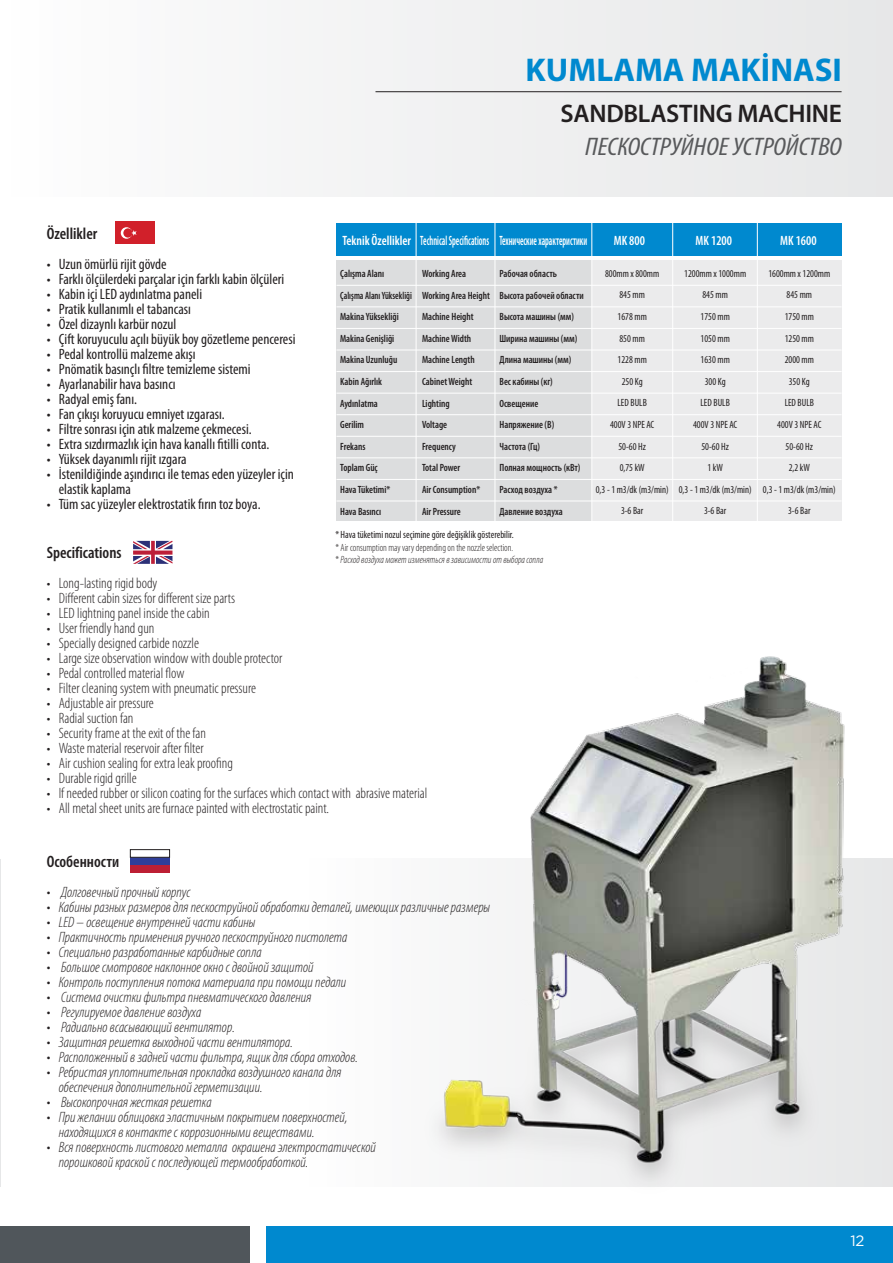
<style>
.page{position:relative;width:893px;height:1263px;background:#fff}
.page>*{position:absolute;margin:0;border:0;box-sizing:border-box;transform-origin:0 0}
.t1{font:700 33px "Myriad Pro";color:#0089cf}
.t2{font:italic condensed 25.5px "Myriad Pro";color:#58595b;scale:1.1 1}
.t3{font:600 25.5px "Myriad Pro";letter-spacing:-.01em;color:#231f20}
.t4{font:600 condensed 16.5px "Myriad Pro";color:#231f20}
.t5{font:italic 300 condensed 15px/15px "Myriad Pro";color:#231f20}
.t6{font:300 condensed 15px "Myriad Pro";color:#231f20}
.t7{font:condensed 15px/15px "Myriad Pro";color:#231f20}
.t8{font:15px "Gotham";color:#fff}
.t9{font:600 condensed 13.5px "Myriad Pro";color:#fff;scale:.95 1}
.t10{font:600 condensed 10.5px/21.6px "Myriad Pro";color:#231f20;scale:.95 1}
.t11{font:condensed 10.5px/21.6px "Myriad Pro";color:#231f20;text-align:center;scale:.95 1}
.t12{font:300 condensed 10.5px/12.6px "Myriad Pro";color:#231f20;scale:.95 1}
.s1{font-style:italic}
</style>
<div class="page">
<img style="left:397px;top:656px;width:496px;height:571px">
<div style="left:0;top:1227px;width:249px;height:36px;background:#50565b"></div>
<div style="left:267px;top:1227px;width:626px;height:36px;background:#0089cf"></div>
<svg style="left:133px;top:541px;width:39px;height:23px"></svg>
<div style="left:0;top:0;width:893px;height:196px;background:#f1f2f2"></div>
<hr style="left:375px;top:91px;width:467px;height:1px;background:#231f20">
<div style="left:115px;top:221px;width:39px;height:23px;background:#d1202a"></div>
<svg style="left:121px;top:227px;width:11px;height:12px"></svg>
<svg style="left:123px;top:228px;width:10px;height:10px"></svg>
<svg style="left:131px;top:230px;width:6px;height:6px"></svg>
<div style="left:130px;top:857px;width:40px;height:15px;background:#303e99"></div>
<div style="left:130px;top:865px;width:40px;height:7px;background:#bd1f34"></div>
<div style="left:130px;top:849px;width:40px;height:8px;background:#fff;border:1px solid #231f20"></div>
<div style="left:588px;top:260px;width:254px;height:261px;background:#ebebec"></div>
<div style="left:336px;top:260px;width:256px;height:261px;background:#dcddde"></div>
<div style="left:336px;top:223px;width:506px;height:33px;background:#0089cf"></div>
<hr style="left:336px;top:285px;width:506px;height:1px;background:#fff">
<hr style="left:336px;top:306px;width:506px;height:1px;background:#fff">
<hr style="left:336px;top:328px;width:506px;height:1px;background:#fff">
<hr style="left:336px;top:350px;width:506px;height:1px;background:#fff">
<hr style="left:336px;top:371px;width:506px;height:1px;background:#fff">
<hr style="left:336px;top:393px;width:506px;height:1px;background:#fff">
<hr style="left:336px;top:414px;width:506px;height:1px;background:#fff">
<hr style="left:336px;top:436px;width:506px;height:1px;background:#fff">
<hr style="left:336px;top:457px;width:506px;height:1px;background:#fff">
<hr style="left:336px;top:479px;width:506px;height:1px;background:#fff">
<hr style="left:336px;top:501px;width:506px;height:1px;background:#fff">
<hr style="left:416px;top:214px;width:1px;height:309px;background:#fff">
<hr style="left:495px;top:214px;width:1px;height:309px;background:#fff">
<hr style="left:591px;top:214px;width:1px;height:309px;background:#fff">
<hr style="left:672px;top:214px;width:1px;height:309px;background:#fff">
<hr style="left:757px;top:214px;width:1px;height:309px;background:#fff">
<h1 class="t1" style="left:526px;top:48px;width:318px">KUMLAMA MAKİNASI</h1>
<h2 class="t3" style="left:560px;top:100px;width:283px">SANDBLASTING MACHINE</h2>
<h2 class="t2" style="left:585px;top:131px;width:235px">ПЕСКОСТРУЙНОЕ УСТРОЙСТВО</h2>
<p class="t4" style="left:47px;top:225px;width:52px">Özellikler</p>
<p class="t7" style="left:47px;top:257px;width:121px">• Uzun ömürlü rijit gövde</p>
<p class="t7" style="left:47px;top:272px;width:239px">• Farklı ölçülerdeki parçalar için farklı kabin ölçüleri</p>
<p class="t7" style="left:47px;top:287px;width:157px">• Kabin içi LED aydınlatma paneli</p>
<p class="t7" style="left:47px;top:302px;width:146px">• Pratik kullanımlı el tabancası</p>
<p class="t7" style="left:47px;top:317px;width:131px">• Özel dizaynlı karbür nozul</p>
<p class="t7" style="left:47px;top:332px;width:250px">• Çift koruyuculu açılı büyük boy gözetleme penceresi</p>
<p class="t7" style="left:47px;top:347px;width:150px">• Pedal kontrollü malzeme akışı</p>
<p class="t7" style="left:47px;top:362px;width:205px">• Pnömatik basınçlı filtre temizleme sistemi</p>
<p class="t7" style="left:47px;top:377px;width:130px">• Ayarlanabilir hava basıncı</p>
<p class="t7" style="left:47px;top:392px;width:92px">• Radyal emiş fanı.</p>
<p class="t7" style="left:47px;top:407px;width:180px">• Fan çıkışı koruyucu emniyet ızgarası.</p>
<p class="t7" style="left:47px;top:422px;width:206px">• Filtre sonrası için atık malzeme çekmecesi.</p>
<p class="t7" style="left:47px;top:437px;width:224px">• Extra sızdırmazlık için hava kanallı fitilli conta.</p>
<p class="t7" style="left:47px;top:452px;width:141px">• Yüksek dayanımlı rijit ızgara</p>
<p class="t7" style="left:59px;top:467px;width:237px;text-indent:-12px">• İstenildiğinde aşındırıcı ile temas eden yüzeyler için elastik kaplama</p>
<p class="t7" style="left:47px;top:497px;width:215px">• Tüm sac yüzeyler elektrostatik fırın toz boya.</p>
<p class="t9" style="left:342px;top:233px;width:259px">Teknik Özellikler Technical Specifications Технические характеристики</p>
<p class="t9" style="left:614px;top:233px;width:34px">MK 800</p>
<p class="t9" style="left:696px;top:233px;width:40px">MK 1200</p>
<p class="t9" style="left:780px;top:233px;width:40px">MK 1600</p>
<p class="t10" style="left:340px;top:263px;width:77px">Çalışma Alanı<br>Çalışma Alanı Yüksekliği<br>Makina Yüksekliği<br>Makina Genişliği<br>Makina Uzunluğu<br>Kabin Ağırlık<br>Aydınlatma<br>Gerilim<br>Frekans<br>Toplam Güç<br>Hava Tüketimi*<br>Hava Basıncı</p>
<p class="t10" style="left:422px;top:263px;width:73px">Working Area<br>Working Area Height<br>Machine Height<br>Machine Width<br>Machine Length<br>Cabinet Weight<br>Lighting<br>Voltage<br>Frequency<br>Total Power<br>Air Consumption*<br>Air Pressure</p>
<p class="t10" style="left:499px;top:263px;width:90px">Рабочая область<br>Высота рабочей области<br>Высота машины (мм)<br>Ширина машины (мм)<br>Длина машины (мм)<br>Вес кабины (кг)<br>Освещение<br>Напряжение (В)<br>Частота (Гц)<br>Полная мощность (кВт)<br>Расход воздуха *<br>Давление воздуха</p>
<p class="t11" style="left:596px;top:263px;width:78px">800mm x 800mm<br>845 mm<br>1678 mm<br>850 mm<br>1228 mm<br>250 Kg<br>LED BULB<br>400V 3 NPE AC<br>50-60 Hz<br>0,75 kW<br>0,3 - 1 m3/dk (m3/min)<br>3-6 Bar</p>
<p class="t11" style="left:679px;top:263px;width:78px">1200mm x 1000mm<br>845 mm<br>1750 mm<br>1050 mm<br>1630 mm<br>300 Kg<br>LED BULB<br>400V 3 NPE AC<br>50-60 Hz<br>1 kW<br>0,3 - 1 m3/dk (m3/min)<br>3-6 Bar</p>
<p class="t11" style="left:763px;top:263px;width:78px">1600mm x 1200mm<br>845 mm<br>1750 mm<br>1250 mm<br>2000 mm<br>350 Kg<br>LED BULB<br>400V 3 NPE AC<br>50-60 Hz<br>2,2 kW<br>0,3 - 1 m3/dk (m3/min)<br>3-6 Bar</p>
<p class="t11" style="left:335px;top:524px;width:189px">* Hava tüketimi nozul seçimine göre değişiklik gösterebilir.</p>
<p class="t12" style="left:335px;top:541px;width:220px">* Air consumption may vary depending on the nozzle selection.<br>* <span class="s1">Расход воздуха может изменяться в зависимости от выбора сопла</span></p>
<p class="t4" style="left:47px;top:544px;width:76px">Specifications</p>
<p class="t6" style="left:47px;top:575px;width:112px">• Long-lasting rigid body</p>
<p class="t6" style="left:47px;top:590px;width:190px">• Different cabin sizes for different size parts</p>
<p class="t6" style="left:47px;top:605px;width:164px">• LED lightning panel inside the cabin</p>
<p class="t6" style="left:47px;top:620px;width:109px">• User friendly hand gun</p>
<p class="t6" style="left:47px;top:635px;width:154px">• Specially designed carbide nozzle</p>
<p class="t6" style="left:47px;top:650px;width:237px">• Large size observation window with double protector</p>
<p class="t6" style="left:47px;top:665px;width:139px">• Pedal controlled material flow</p>
<p class="t6" style="left:47px;top:680px;width:211px">• Filter cleaning system with pneumatic pressure</p>
<p class="t6" style="left:47px;top:695px;width:108px">• Adjustable air pressure</p>
<p class="t6" style="left:47px;top:710px;width:88px">• Radial suction fan</p>
<p class="t6" style="left:47px;top:725px;width:161px">• Security frame at the exit of the fan</p>
<p class="t6" style="left:47px;top:740px;width:158px">• Waste material reservoir after filter</p>
<p class="t6" style="left:47px;top:755px;width:188px">• Air cushion sealing for extra leak proofing</p>
<p class="t6" style="left:47px;top:770px;width:91px">• Durable rigid grille</p>
<p class="t6" style="left:47px;top:785px;width:382px">• If needed rubber or silicon coating for the surfaces which contact with abrasive material</p>
<p class="t6" style="left:47px;top:800px;width:284px">• All metal sheet units are furnace painted with electrostatic paint.</p>
<p class="t4" style="left:47px;top:852px;width:74px">Особенности</p>
<p class="t5" style="left:47px;top:884px;width:145px">• Долговечный прочный корпус</p>
<p class="t5" style="left:47px;top:899px;width:445px">• Кабины разных размеров для пескоструйной обработки деталей, имеющих различные размеры</p>
<p class="t5" style="left:47px;top:914px;width:210px">• LED – освещение внутренней части кабины</p>
<p class="t5" style="left:47px;top:929px;width:302px">• Практичность применения ручного пескоструйного пистолета</p>
<p class="t5" style="left:47px;top:944px;width:216px">• Специально разработанные карбидные сопла</p>
<p class="t5" style="left:47px;top:959px;width:268px">• Большое смотровое наклонное окно с двойной защитой</p>
<p class="t5" style="left:47px;top:974px;width:301px">• Контроль поступления потока материала при помощи педали</p>
<p class="t5" style="left:47px;top:989px;width:266px">• Система очистки фильтра пневматического давления</p>
<p class="t5" style="left:47px;top:1004px;width:156px">• Регулируемое давление воздуха</p>
<p class="t5" style="left:47px;top:1019px;width:190px">• Радиально всасывающий вентилятор.</p>
<p class="t5" style="left:47px;top:1034px;width:248px">• Защитная решетка выходной части вентилятора.</p>
<p class="t5" style="left:47px;top:1049px;width:313px">• Расположенный в задней части фильтра, ящик для сбора отходов.</p>
<p class="t5" style="left:59px;top:1064px;width:284px;text-indent:-12px">• Ребристая уплотнительная прокладка воздушного канала для обеспечения дополнительной герметизации.</p>
<p class="t5" style="left:47px;top:1094px;width:166px">• Высокопрочная жесткая решетка</p>
<p class="t5" style="left:59px;top:1109px;width:290px;text-indent:-12px">• При желании облицовка эластичным покрытием поверхностей, находящихся в контакте с коррозионными веществами.</p>
<p class="t5" style="left:59px;top:1139px;width:319px;text-indent:-12px">• Вся поверхность листового металла окрашена электростатической порошковой краской с последующей термообработкой.</p>
<p class="t8" style="left:850px;top:1231px;width:15px">12</p>
</div>
